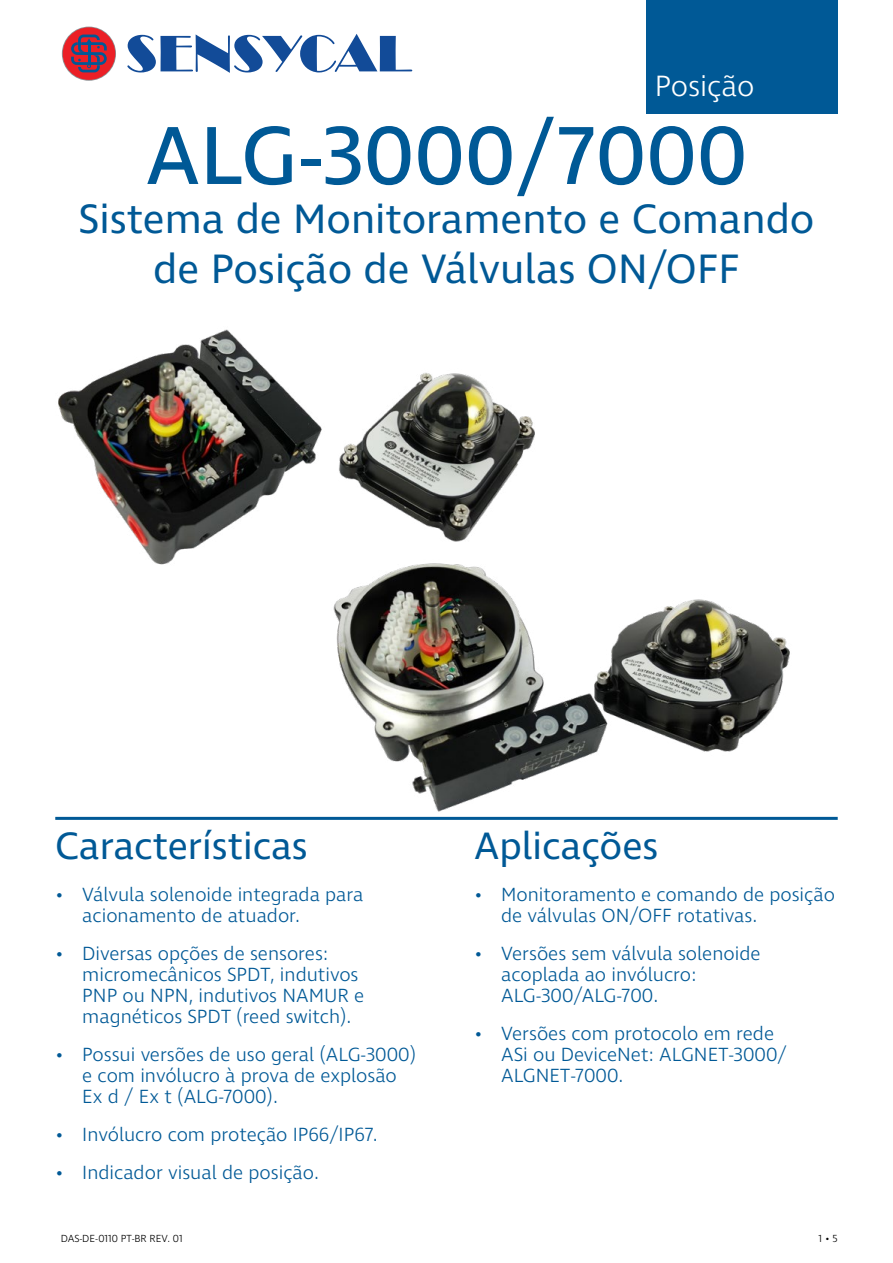
<style>
.page{position:relative;width:893px;height:1263px;background:#fff}
.page>*{position:absolute;margin:0;border:0;box-sizing:border-box;transform-origin:0 0}
.t1{font:84px "Ingra";color:#005996}
.t2{font:42px/50.4px "Ingra";color:#005996;text-align:center}
.t3{font:39px "Ingra";color:#005996}
.t4{font:300 30px "Ingra";color:#fff}
.t5{font:300 19.5px/21px "Ingra";color:#005996}
.t6{font:300 10.5px "Ingra";color:#000}
</style>
<div class="page">
<svg style="left:62px;top:27px;width:54px;height:54px"></svg>
<div style="left:63px;top:27px;width:52px;height:53px;background:#eb1f26;border-radius:50%"></div>
<svg style="left:71px;top:35px;width:36px;height:37px"></svg>
<svg style="left:127px;top:34px;width:285px;height:39px"></svg>
<hr style="left:55px;top:817px;width:783px;height:3px;background:#005996">
<div style="left:646px;top:0;width:192px;height:114px;background:#005996"></div>
<img style="left:58px;top:329px;width:477px;height:236px">
<img style="left:313px;top:511px;width:486px;height:306px">
<h3 class="t4" style="left:655px;top:67px;width:101px">Posição</h3>
<h1 class="t1" style="left:146px;top:103px;width:603px">ALG-3000/7000</h1>
<h2 class="t2" style="left:78px;top:195px;width:737px">Sistema de Monitoramento e Comando de Posição de Válvulas ON/OFF</h2>
<h3 class="t3" style="left:55px;top:821px;width:254px">Características</h3>
<p class="t5" style="left:82px;top:885px;width:282px;text-indent:-27px">• Válvula solenoide integrada para acionamento de atuador.</p>
<p class="t5" style="left:82px;top:944px;width:283px;text-indent:-27px">• Diversas opções de sensores: micromecânicos SPDT, indutivos<br>PNP ou NPN, indutivos NAMUR e magnéticos SPDT (reed switch).</p>
<p class="t5" style="left:82px;top:1045px;width:335px;text-indent:-27px">• Possui versões de uso geral (ALG-3000) e com invólucro à prova de explosão<br>Ex d / Ex t (ALG-7000).</p>
<p class="t5" style="left:55px;top:1125px;width:324px">• Invólucro com proteção IP66/IP67.</p>
<p class="t5" style="left:55px;top:1163px;width:265px">• Indicador visual de posição.</p>
<h3 class="t3" style="left:474px;top:821px;width:186px">Aplicações</h3>
<p class="t5" style="left:501px;top:885px;width:335px;text-indent:-27px">• Monitoramento e comando de posição de válvulas ON/OFF rotativas.</p>
<p class="t5" style="left:501px;top:944px;width:261px;text-indent:-27px">• Versões sem válvula solenoide acoplada ao invólucro:<br>ALG-300/ALG-700.</p>
<p class="t5" style="left:501px;top:1024px;width:287px;text-indent:-27px">• Versões com protocolo em rede<br>ASi ou DeviceNet: ALGNET-3000/<br>ALGNET-7000.</p>
<p class="t6" style="left:61px;top:1232px;width:124px">DAS-DE-0110 PT-BR REV. 01</p>
<p class="t6" style="left:819px;top:1232px;width:21px">1 • 5</p>
</div>
